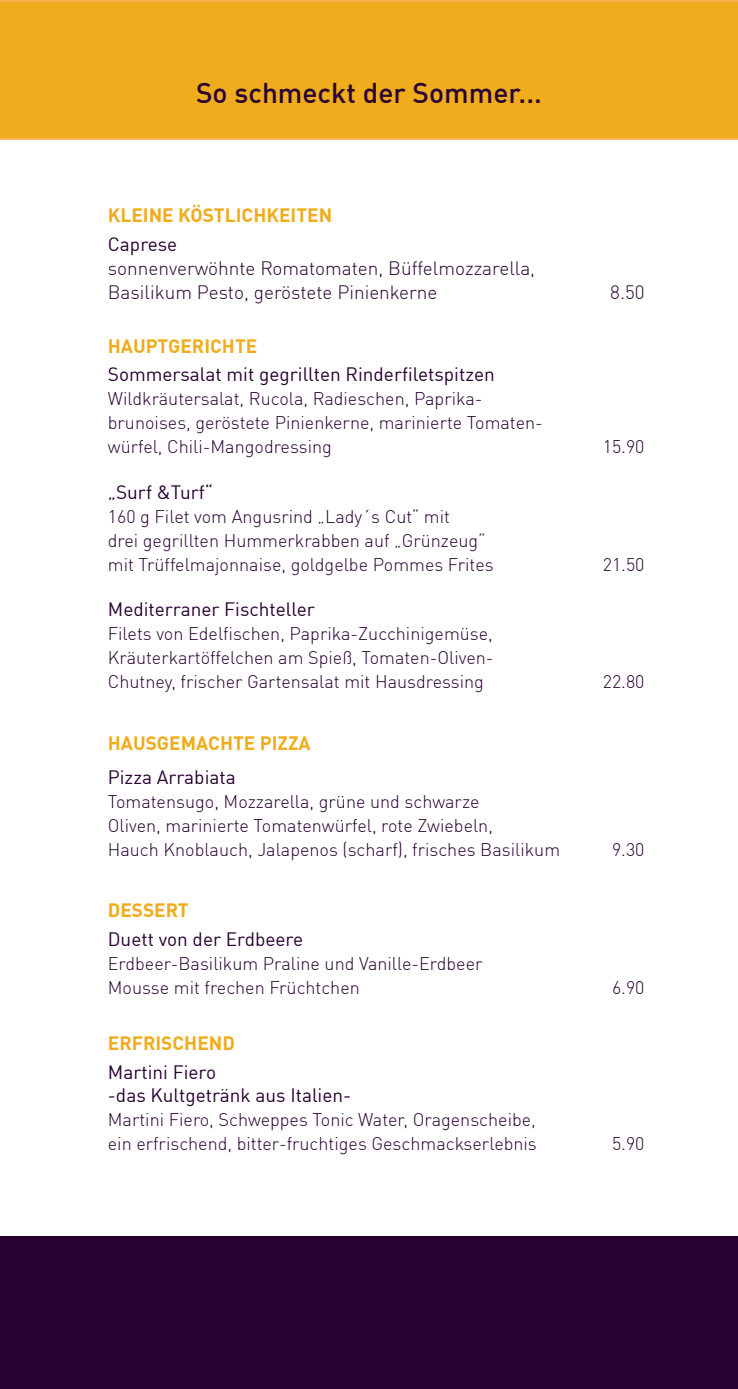
<style>
.page{position:relative;width:738px;height:1389px;background:#fff}
.page>*{position:absolute;margin:0;border:0;box-sizing:border-box;transform-origin:0 0}
.t1{font:500 28px "DIN Offc";color:#290032}
.t2{font:19px/23px "DIN Offc";color:#290032}
.t3{font:300 19px/24px "DIN Offc";color:#290032}
.t4{font:700 19px "DIN Offc";color:#efac1c}
.t5{font:300 18px/24px "DIN Offc";color:#290032}
</style>
<div class="page">
<div style="left:0;top:1236px;width:737px;height:153px;background:#290032"></div>
<div style="left:0;top:0;width:737px;height:140px;background:#efac1c"></div>
<h1 class="t1" style="left:196px;top:75px;width:347px">So schmeckt der Sommer...</h1>
<p class="t4" style="left:108px;top:203px;width:222px">KLEINE KÖSTLICHKEITEN</p>
<p class="t2" style="left:108px;top:232px;width:71px">Caprese</p>
<p class="t3" style="left:108px;top:256px;width:428px">sonnenverwöhnte Romatomaten, Büffelmozzarella,<br>Basilikum Pesto, geröstete Pinienkerne</p>
<p class="t4" style="left:108px;top:333px;width:151px">HAUPTGERICHTE</p>
<p class="t2" style="left:108px;top:362px;width:388px">Sommersalat mit gegrillten Rinderfiletspitzen</p>
<p class="t5" style="left:108px;top:387px;width:436px">Wildkräutersalat, Rucola, Radieschen, Paprika&shy;brunoises, geröstete Pinienkerne, marinierte Tomaten&shy;würfel, Chili-Mangodressing</p>
<p class="t2" style="left:108px;top:480px;width:106px">„Surf &amp;Turf“</p>
<p class="t5" style="left:108px;top:505px;width:387px">160 g Filet vom Angusrind „Lady´s Cut“ mit<br>drei gegrillten Hummerkrabben auf „Grünzeug“ mit Trüffelmajonnaise, goldgelbe Pommes Frites</p>
<p class="t2" style="left:108px;top:597px;width:208px">Mediterraner Fischteller</p>
<p class="t5" style="left:108px;top:622px;width:387px;text-align:justify">Filets von Edelfischen, Paprika-Zucchinigemüse, Kräuterkartöffelchen am Spieß, Tomaten-Oliven-Chutney, frischer Gartensalat mit Hausdressing</p>
<p class="t4" style="left:108px;top:731px;width:204px">HAUSGEMACHTE PIZZA</p>
<p class="t2" style="left:108px;top:765px;width:129px">Pizza Arrabiata</p>
<p class="t5" style="left:108px;top:789px;width:453px">Tomatensugo, Mozzarella, grüne und schwarze<br>Oliven, marinierte Tomatenwürfel, rote Zwiebeln,<br>Hauch Knoblauch, Jalapenos (scharf), frisches Basilikum</p>
<p class="t4" style="left:108px;top:898px;width:25px">DESSERT</p>
<p class="t2" style="left:108px;top:927px;width:196px">Duett von der Erdbeere</p>
<p class="t5" style="left:108px;top:951px;width:376px">Erdbeer-Basilikum Praline und Vanille-Erdbeer<br>Mousse mit frechen Früchtchen</p>
<p class="t4" style="left:108px;top:1031px;width:128px">ERFRISCHEN D</p>
<p class="t2" style="left:108px;top:1060px;width:245px">Martini Fiero<br>-das Kultgetränk aus Italien-</p>
<p class="t5" style="left:108px;top:1107px;width:430px">Martini Fiero, Schweppes Tonic Water, Oragenscheibe, ein erfrischend, bitter-fruchtiges Geschmackserlebnis</p>
<p class="t3" style="left:609px;top:280px;width:36px">8.50</p>
<p class="t5" style="left:602px;top:435px;width:43px">15.90</p>
<p class="t5" style="left:602px;top:553px;width:43px">21.50</p>
<p class="t5" style="left:602px;top:670px;width:43px">22.80</p>
<p class="t5" style="left:611px;top:837px;width:34px">9.30</p>
<p class="t5" style="left:611px;top:975px;width:34px">6.90</p>
<p class="t5" style="left:611px;top:1131px;width:34px">5.90</p>
</div>
